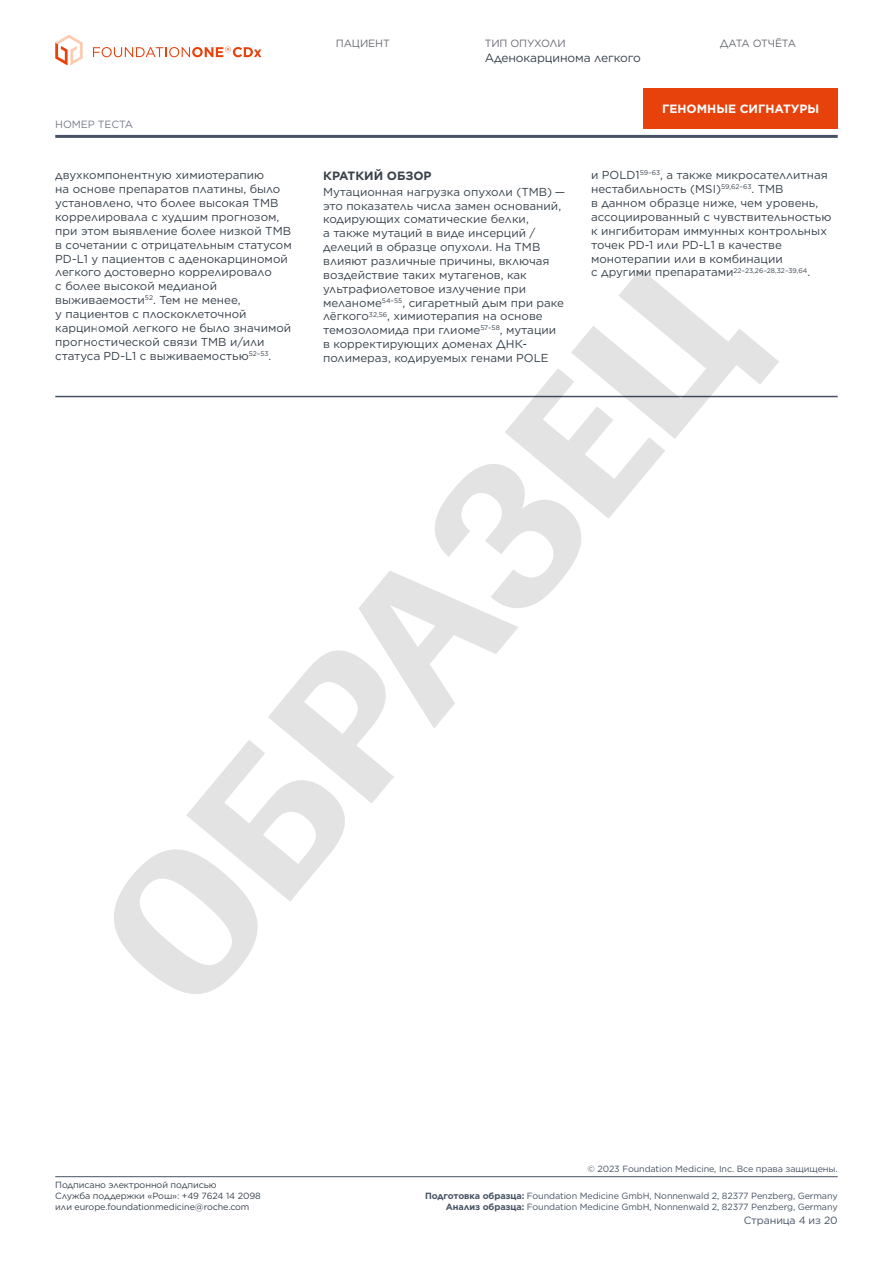
<style>
.page{position:relative;width:893px;height:1263px;background:#fff}
.page>*{position:absolute;margin:0;border:0;box-sizing:border-box;transform-origin:0 0}
.t1{font:12px "Gotham";letter-spacing:-.01em;color:#38414b}
.t2{font:700 12px "Gotham";color:#fff}
.t3{font:700 12px "Gotham";color:#38414b}
.t4{font:11.55px/13.8px "Gotham";color:#38414b}
.t5{font:10.5px "Gotham";letter-spacing:-.01em;color:#696b74}
.t6{font:10.5px "Gotham";letter-spacing:-.01em;color:#475364}
.t7{font:10.5px "Gotham";letter-spacing:-.04em;color:#696b74}
.t8{font:10.5px "Gotham";letter-spacing:-.01em;color:#797d89}
.t9{font:9px/10.5px "Gotham";letter-spacing:-.01em;color:#475364;text-align:right}
.t10{font:9px/10.8px "Gotham";letter-spacing:-.01em;color:#38414b}
.s1{font-weight:700}
</style>
<div class="page">
<hr style="left:55px;top:1176px;width:783px;height:1px;background:#475364">
<svg style="left:55px;top:35px;width:28px;height:30px"></svg>
<svg style="left:93px;top:47px;width:168px;height:10px"></svg>
<hr style="left:55px;top:135px;width:783px;height:3px;background:#475364">
<div style="left:644px;top:88px;width:194px;height:40px;background:#e7420c"></div>
<hr style="left:55px;top:396px;width:783px;height:1px;background:#475364">
<svg style="left:96px;top:269px;width:683px;height:725px"></svg>
<p class="t8" style="left:55px;top:118px;width:79px">НОМЕР ТЕСТА</p>
<p class="t5" style="left:336px;top:37px;width:55px">ПАЦИЕНТ</p>
<p class="t5" style="left:485px;top:37px;width:83px">ТИП ОПУХОЛИ</p>
<p class="t1" style="left:485px;top:50px;width:158px">Аденокарцинома легкого</p>
<p class="t7" style="left:720px;top:37px;width:78px">ДАТА ОТЧЁТА</p>
<p class="t2" style="left:662px;top:101px;width:159px">ГЕНОМНЫЕ СИГНАТУРЫ</p>
<p class="t4" style="left:55px;top:168px;width:238px">двухкомпонентную химиотерапию<br>на основе препаратов платины, было установлено, что более высокая TMB коррелировала с худшим прогнозом, при этом выявление более низкой TMB в сочетании с отрицательным статусом PD-L1 у пациентов с аденокарциномой легкого достоверно коррелировало<br>с более высокой медианой выживаемости<sup>52</sup>. Тем не менее,<br>у пациентов с плоскоклеточной карциномой легкого не было значимой прогностической связи TMB и/или статуса PD-L1 с выживаемостью<sup>52–53</sup>.</p>
<p class="t3" style="left:323px;top:167px;width:110px">КРАТКИЙ ОБЗОР</p>
<p class="t4" style="left:323px;top:184px;width:243px">Мутационная нагрузка опухоли (TMB) — это показатель числа замен оснований, кодирующих соматические белки,<br>а также мутаций в виде инсерций / делеций в образце опухоли. На TMB влияют различные причины, включая воздействие таких мутагенов, как ультрафиолетовое излучение при меланоме<sup>54–55</sup>, сигаретный дым при раке лёгкого<sup>32,56</sup>, химиотерапия на основе темозоломида при глиоме<sup>57–58</sup>, мутации в корректирующих доменах ДНК&shy;полимераз, кодируемых генами POLE</p>
<p class="t4" style="left:591px;top:168px;width:242px">и POLD1<sup>59–63</sup>, а также микросателлитная нестабильность (MSI)<sup>59,62–63</sup>. TMB<br>в данном образце ниже, чем уровень, ассоциированный с чувствительностью к ингибиторам иммунных контрольных точек PD‑1 или PD-L1 в качестве монотерапии или в комбинации<br>с другими препаратами<sup>22–23,26–28,32–39,64</sup>.</p>
<p class="t10" style="left:55px;top:1179px;width:207px">Подписано электронной подписью<br>Служба поддержки «Рош»: +49 7624 14 2098 или europe.foundationmedicine@roche.com</p>
<p class="t9" style="left:587px;top:1163px;width:252px">© 2023 Foundation Medicine, Inc. Все права защищены.</p>
<p class="t9" style="left:425px;top:1191px;width:414px"><span class="s1">Подготовка образца:</span> Foundation Medicine GmbH, Nonnenwald 2, 82377 Penzberg, Germany<br><span class="s1">Анализ образца:</span> Foundation Medicine GmbH, Nonnenwald 2, 82377 Penzberg, Germany</p>
<p class="t6" style="left:744px;top:1214px;width:95px">Страница 4 из 20</p>
</div>
